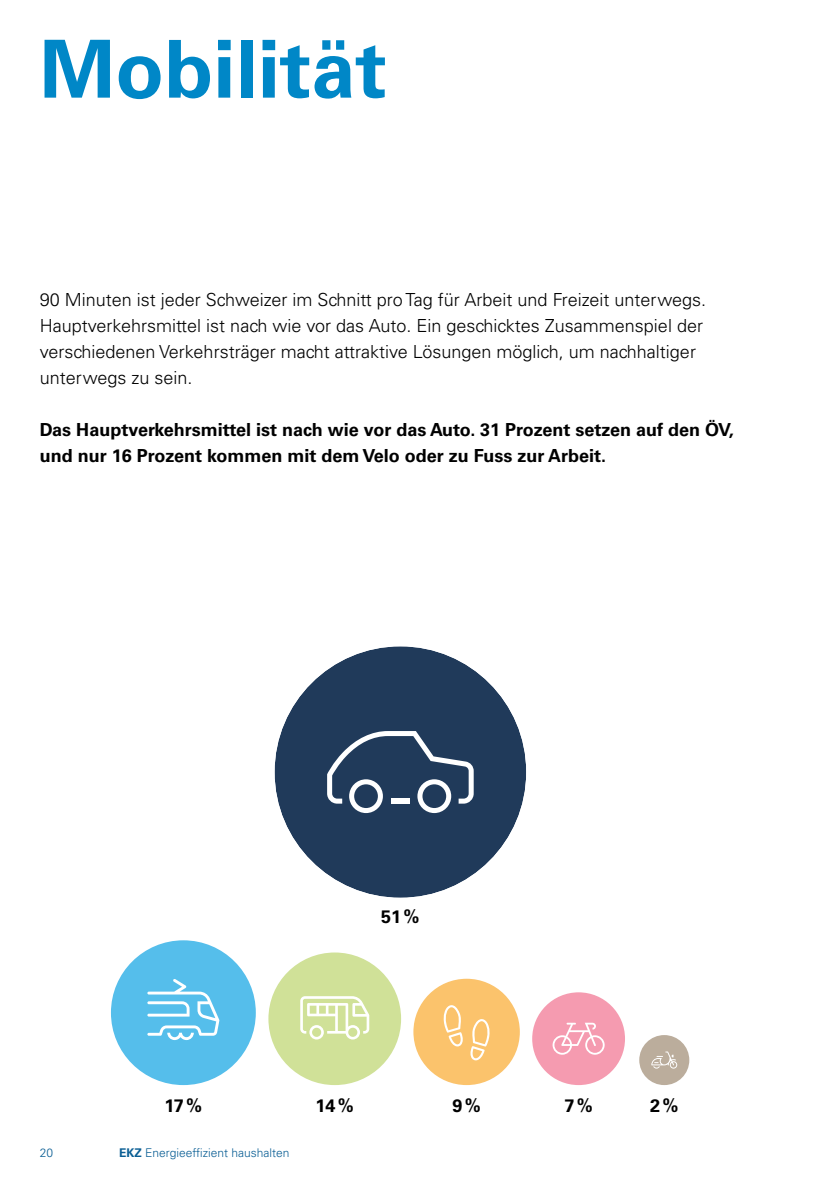
<style>
.page{position:relative;width:840px;height:1191px;background:#fff}
.page>*{position:absolute;margin:0;border:0;box-sizing:border-box;transform-origin:0 0}
.t1{font:700 80px "Univers LT Std";color:#0087c7}
.t2{font:300 18px/26px "Univers LT Std";color:#000}
.t3{font:700 18px/26px "Univers LT Std";color:#000}
.t4{font:300 12px "Univers LT Std";color:#0a5e94}
.s1{font-weight:700}
</style>
<div class="page">
<div style="left:274px;top:646px;width:252px;height:251px;background:#203a5a;border-radius:50%"></div>
<svg style="left:327px;top:731px;width:146px;height:82px"></svg>
<div style="left:111px;top:940px;width:145px;height:145px;background:#55beeb;border-radius:50%"></div>
<div style="left:268px;top:952px;width:133px;height:133px;background:#d0e198;border-radius:50%"></div>
<div style="left:532px;top:992px;width:92px;height:93px;background:#f59bb0;border-radius:50%"></div>
<div style="left:413px;top:978px;width:106px;height:107px;background:#fbc36c;border-radius:50%"></div>
<div style="left:639px;top:1035px;width:50px;height:50px;background:#bbad9c;border-radius:50%"></div>
<svg style="left:147px;top:979px;width:72px;height:61px"></svg>
<svg style="left:300px;top:996px;width:69px;height:43px"></svg>
<svg style="left:443px;top:1005px;width:20px;height:41px"></svg>
<svg style="left:470px;top:1019px;width:20px;height:41px"></svg>
<svg style="left:552px;top:1022px;width:52px;height:32px"></svg>
<svg style="left:651px;top:1051px;width:25px;height:17px"></svg>
<h1 class="t1" style="left:40px;top:23px;width:348px">Mobilität</h1>
<p class="t2" style="left:40px;top:287px;width:667px">90 Minuten ist jeder Schweizer im Schnitt pro Tag für Arbeit und Freizeit unterwegs.<br>Hauptverkehrsmittel ist nach wie vor das Auto. Ein geschicktes Zusammenspiel der verschiedenen Verkehrsträger macht attraktive Lösungen möglich, um nachhaltiger unterwegs zu sein.</p>
<p class="t3" style="left:40px;top:417px;width:695px">Das Hauptverkehrsmittel ist nach wie vor das Auto. 31 Prozent setzen auf den ÖV, und nur 16 Prozent kommen mit dem Velo oder zu Fuss zur Arbeit.</p>
<p class="t3" style="left:381px;top:903px;width:40px">51%</p>
<p class="t3" style="left:164px;top:1092px;width:39px">17%</p>
<p class="t3" style="left:315px;top:1092px;width:40px">14%</p>
<p class="t3" style="left:452px;top:1092px;width:30px">9%</p>
<p class="t3" style="left:564px;top:1092px;width:30px">7%</p>
<p class="t3" style="left:649px;top:1092px;width:30px">2%</p>
<p class="t4" style="left:40px;top:1145px;width:15px">20</p>
<p class="t4" style="left:119px;top:1145px;width:172px"><span class="s1">EKZ</span> Energieeffizient haushalten</p>
</div>
